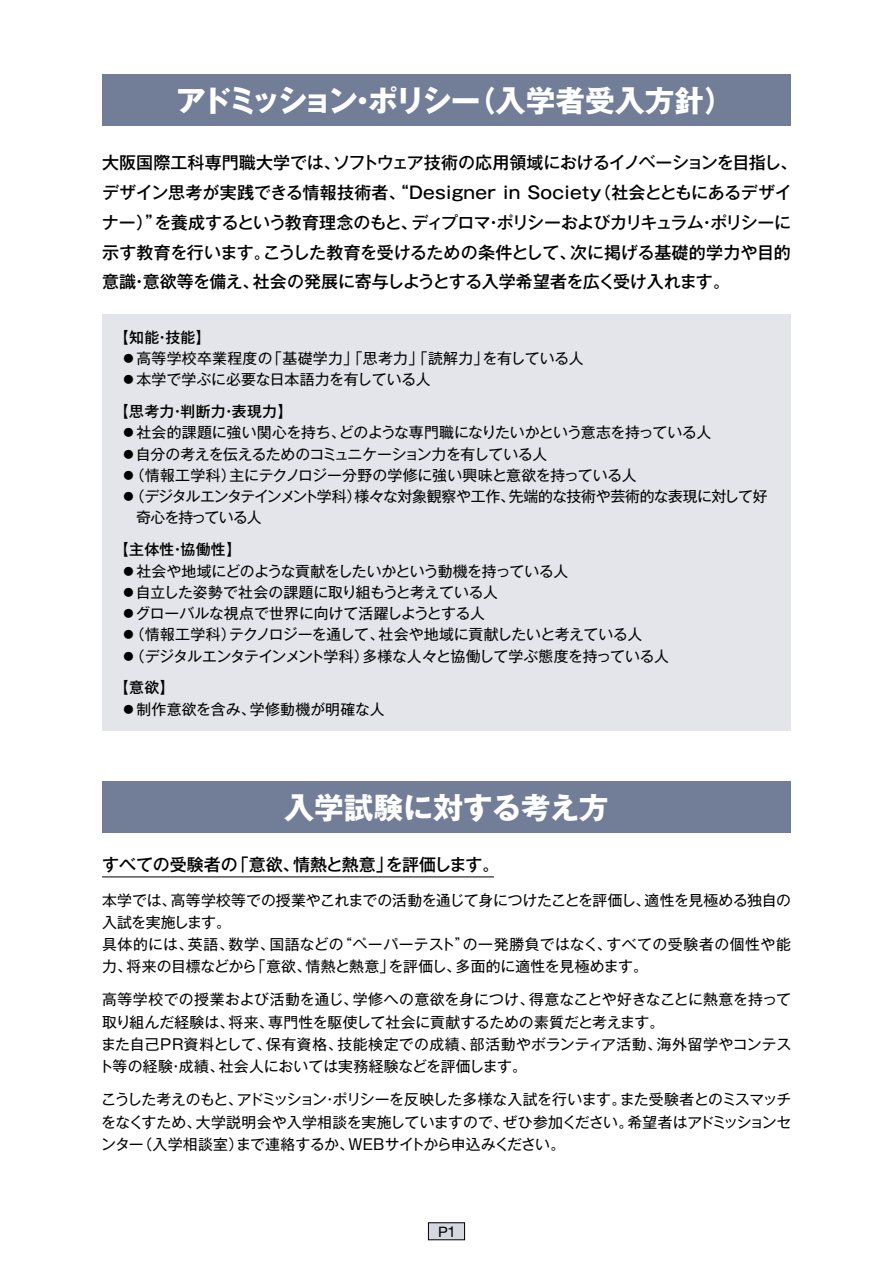
<style>
.page{position:relative;width:893px;height:1263px;background:#fff}
.page>*{position:absolute;margin:0;border:0;box-sizing:border-box;transform-origin:0 0}
.t1{font:700 29.7px "Gothic MB101 Pro";letter-spacing:-.015em;color:#fff}
.t2{font:700 29.7px "Gothic MB101 Pro";letter-spacing:-.12em;color:#fff}
.t3{font:500 16.95px/29.7px "Gothic MB101 Pro";letter-spacing:-.01em;color:#000}
.t4{font:500 16.95px "Gothic MB101 Pro";letter-spacing:-.045em;color:#000}
.t5{font:500 16.95px "Gothic MB101 Pro";letter-spacing:-.03em;color:#000}
.t6{font:14.85px/22.4px "Gothic MB101 Pro";letter-spacing:-.01em;color:#000}
.t7{font:14.85px "Gothic MB101 Pro";letter-spacing:.02em;color:#000}
.t8{font:14.85px "Gothic MB101 Pro";letter-spacing:-.04em;color:#000}
.t9{font:14.85px "Gothic MB101 Pro";letter-spacing:-.035em;color:#000}
.t10{font:500 14.85px "Gothic MB101 Pro";letter-spacing:.02em;color:#000}
.t11{font:14.85px "Gothic MB101 Pro";letter-spacing:.015em;color:#000}
.t12{font:14.85px/21.3px "Gothic MB101 Pro";letter-spacing:-.08em;color:#000}
.t13{font:14.85px "Gothic MB101 Pro";letter-spacing:-.03em;color:#000}
.t14{font:14.85px "Gothic MB101 Pro";letter-spacing:-.05em;color:#000}
.t15{font:14.85px "Gothic MB101 Pro";letter-spacing:.025em;color:#000}
.t16{font:14.85px "Gothic MB101 Pro";letter-spacing:-.055em;color:#000}
.t17{font:14.85px "Gothic MB101 Pro";letter-spacing:.01em;color:#000}
.t18{font:14.85px "Gothic MB101 Pro";letter-spacing:.035em;color:#000}
.t19{font:14.85px "Gothic MB101 Pro";letter-spacing:-.045em;color:#000}
.t20{font:14.85px "Gothic MB101 Pro";letter-spacing:-.115em;color:#000}
.t21{font:14.85px "Gothic MB101 Pro";letter-spacing:-.06em;color:#000}
.t22{font:14.85px "Gothic MB101 Pro";letter-spacing:.04em;color:#000}
.t23{font:14.4px "Helvetica Neue";color:#000;scale:1.04 1}
.s1{font-size:15px}
</style>
<div class="page">
<div style="left:428px;top:1223px;width:37px;height:17px;background:#d5d8e0"></div>
<div style="left:428px;top:1222px;width:37px;height:18px;border:1px solid #000"></div>
<div style="left:102px;top:74px;width:689px;height:51px;background:#727e98"></div>
<div style="left:102px;top:314px;width:689px;height:416px;background:#e3e5ea"></div>
<div style="left:102px;top:782px;width:689px;height:51px;background:#727e98"></div>
<hr style="left:102px;top:876px;width:392px;height:1px;background:#000">
<h1 class="t2" style="left:176px;top:76px;width:306px">アドミッションポリシー</h1>
<h1 class="t1" style="left:466px;top:76px;width:269px">（入学者受入方針(</h1>
<h1 class="t1" style="left:348px;top:76px;width:31px">・</h1>
<p class="t3" style="left:102px;top:146px;width:240px">大阪国際工科専門職大学では、</p>
<p class="t4" style="left:333px;top:149px;width:466px">ソフトウェア技術の応用領域におけるイノベーションを目指し、</p>
<p class="t3" style="left:411px;top:176px;width:381px;text-indent:-309px">デザイン思考が実践できる情報技術者、“Designer in Society<br>ディプロマポリシーおよびカリキュラムポリシーに</p>
<p class="t3" style="left:594px;top:176px;width:200px">（社会とともにあるデザイ</p>
<p class="t3" style="left:102px;top:205px;width:62px">ナー）”</p>
<p class="t5" style="left:154px;top:208px;width:265px">を養成するという教育理念のもと、</p>
<p class="t3" style="left:485px;top:205px;width:19px">・</p>
<p class="t3" style="left:699px;top:205px;width:19px">・</p>
<p class="t3" style="left:263px;top:235px;width:315px">こうした教育を受けるための条件として、</p>
<p class="t3" style="left:570px;top:235px;width:222px">次に掲げる基礎的学力や目的</p>
<p class="t3" style="left:253px;top:235px;width:479px;text-indent:-151px">示す教育を行います。<br>社会の発展に寄与しようとする入学希望者を広く受け入れます。</p>
<p class="t3" style="left:102px;top:265px;width:159px">意識意欲等を備え、</p>
<p class="t3" style="left:131px;top:265px;width:19px">・</p>
<p class="t10" style="left:114px;top:325px;width:99px">【知能技能【</p>
<p class="t10" style="left:155px;top:325px;width:16px">・</p>
<p class="t7" style="left:267px;top:346px;width:223px">「基礎学力」「思考力」「読解力」</p>
<p class="t7" style="left:121px;top:346px;width:153px">●高等学校卒業程度の</p>
<p class="t6" style="left:121px;top:366px;width:311px">●本学で学ぶに必要な日本語力を有している人</p>
<p class="t10" style="left:114px;top:399px;width:180px">【思考力判断力表現力【</p>
<p class="t6" style="left:482px;top:345px;width:103px">を有している人</p>
<p class="t10" style="left:170px;top:399px;width:16px">・</p>
<p class="t10" style="left:221px;top:399px;width:16px">・</p>
<p class="t8" style="left:339px;top:420px;width:374px">どのような専門職になりたいかという意志を持っている人</p>
<p class="t7" style="left:121px;top:420px;width:226px">●社会的課題に強い関心を持ち、</p>
<p class="t6" style="left:229px;top:441px;width:409px;line-height:21.3px;text-indent:-108px">●自分の考えを伝えるためのコミュニケーション力を有している人<br>主にテクノロジー分野の学修に強い興味と意欲を持っている人</p>
<p class="t6" style="left:121px;top:462px;width:116px">●（情報工学科）</p>
<p class="t12" style="left:136px;top:484px;width:227px;text-indent:-15px">●（デジタルエンタテインメント学科）奇心を持っている人</p>
<p class="t10" style="left:114px;top:537px;width:129px">【主体性協働性【</p>
<p class="t6" style="left:354px;top:483px;width:162px">様々な対象観察や工作、</p>
<p class="t6" style="left:509px;top:483px;width:260px">先端的な技術や芸術的な表現に対して好</p>
<p class="t10" style="left:170px;top:537px;width:16px">・</p>
<p class="t9" style="left:121px;top:558px;width:449px">●社会や地域にどのような貢献をしたいかという動機を持っている人</p>
<p class="t6" style="left:121px;top:579px;width:378px">●自立した姿勢で社会の課題に取り組もうと考えている人</p>
<p class="t6" style="left:379px;top:601px;width:265px;line-height:21.3px;text-indent:-257px">●グローバルな視点で世界に向けて活躍しようとする人<br>社会や地域に貢献したいと考えている人</p>
<p class="t21" style="left:229px;top:622px;width:157px">テクノロジーを通して、</p>
<p class="t6" style="left:121px;top:621px;width:116px">●（情報工学科）</p>
<p class="t16" style="left:121px;top:644px;width:249px">●（デジタルエンタテインメント学科）</p>
<p class="t10" style="left:114px;top:675px;width:62px">【意欲【</p>
<p class="t17" style="left:250px;top:697px;width:136px">学修動機が明確な人</p>
<p class="t6" style="left:362px;top:643px;width:316px">多様な人々と協働して学ぶ態度を持っている人⦅</p>
<p class="t17" style="left:121px;top:697px;width:136px">●制作意欲を含み、</p>
<h1 class="t1" style="left:284px;top:783px;width:326px">入学試験に対する考え方</h1>
<p class="t3" style="left:386px;top:848px;width:115px">を評価します。</p>
<p class="t3" style="left:232px;top:848px;width:70px">「意欲、</p>
<p class="t3" style="left:102px;top:848px;width:137px">すべての受験者の</p>
<p class="t3" style="left:293px;top:848px;width:101px">情熱と熱意」</p>
<p class="t6" style="left:102px;top:887px;width:131px">本学では、<br>入試を実施します。</p>
<p class="t6" style="left:171px;top:887px;width:481px">高等学校等での授業やこれまでの活動を通じて身につけたことを評価し、</p>
<p class="t6" style="left:645px;top:887px;width:148px">適性を見極める独自の</p>
<p class="t6" style="left:269px;top:931px;width:76px">国語などの</p>
<p class="t15" style="left:463px;top:932px;width:150px">の一発勝負ではなく、</p>
<p class="t6" style="left:229px;top:931px;width:47px">数学、</p>
<p class="t6" style="left:102px;top:931px;width:93px">具体的には、</p>
<p class="t18" style="left:606px;top:932px;width:186px">すべての受験者の個性や能</p>
<p class="t15" style="left:337px;top:932px;width:134px">“ペーパーテスト”</p>
<p class="t6" style="left:188px;top:931px;width:47px">英語、</p>
<p class="t6" style="left:126px;top:953px;width:132px">将来の目標などから</p>
<p class="t6" style="left:455px;top:953px;width:194px">多面的に適性を見極めます。</p>
<p class="t6" style="left:251px;top:953px;width:62px">「意欲、</p>
<p class="t6" style="left:306px;top:953px;width:90px">情熱と熱意」</p>
<p class="t6" style="left:389px;top:953px;width:74px">を評価し、</p>
<p class="t6" style="left:102px;top:953px;width:32px">力、</p>
<p class="t6" style="left:268px;top:986px;width:398px;text-indent:-166px">高等学校での授業および活動を通じ、<br>専門性を駆使して社会に貢献するための素質だと考えます。</p>
<p class="t7" style="left:353px;top:987px;width:183px">学修への意欲を身につけ、</p>
<p class="t8" style="left:529px;top:987px;width:263px">得意なことや好きなことに熱意を持って</p>
<p class="t6" style="left:102px;top:1009px;width:134px">取り組んだ経験は、</p>
<p class="t6" style="left:229px;top:1009px;width:47px">将来、</p>
<p class="t7" style="left:470px;top:1032px;width:194px">部活動やボランティア活動、</p>
<p class="t11" style="left:657px;top:1032px;width:136px">海外留学やコンテス</p>
<p class="t22" style="left:337px;top:1032px;width:139px">技能検定での成績、</p>
<p class="t6" style="left:219px;top:1031px;width:310px;text-indent:-118px">また自己PR資料として、<br>社会人においては実務経験などを評価します。</p>
<p class="t6" style="left:266px;top:1031px;width:78px">保有資格、</p>
<p class="t7" style="left:99px;top:1054px;width:127px">ト等の経験成績、</p>
<p class="t6" style="left:169px;top:1053px;width:16px">・</p>
<p class="t13" style="left:237px;top:1087px;width:391px">アドミッションポリシーを反映した多様な入試を行います。</p>
<p class="t19" style="left:620px;top:1087px;width:173px">また受験者とのミスマッチ</p>
<p class="t9" style="left:101px;top:1087px;width:143px">こうした考えのもと、</p>
<p class="t6" style="left:322px;top:1086px;width:16px">・</p>
<p class="t14" style="left:503px;top:1110px;width:132px">ぜひ参加ください。</p>
<p class="t20" style="left:627px;top:1110px;width:166px">希望者はアドミッションセ</p>
<p class="t6" style="left:101px;top:1109px;width:102px">をなくすため、</p>
<p class="t11" style="left:196px;top:1110px;width:314px">大学説明会や入学相談を実施していますので、</p>
<p class="t6" style="left:137px;top:1131px;width:107px">（入学相談室）</p>
<p class="t14" style="left:348px;top:1132px;width:218px">WEBサイトから申込みください。</p>
<p class="t6" style="left:236px;top:1131px;width:119px">まで連絡するか、</p>
<p class="t6" style="left:101px;top:1131px;width:44px">ンター</p>
<p class="t23" style="left:438px;top:1223px;width:19px">P<span class="s1">1</span></p>
</div>
